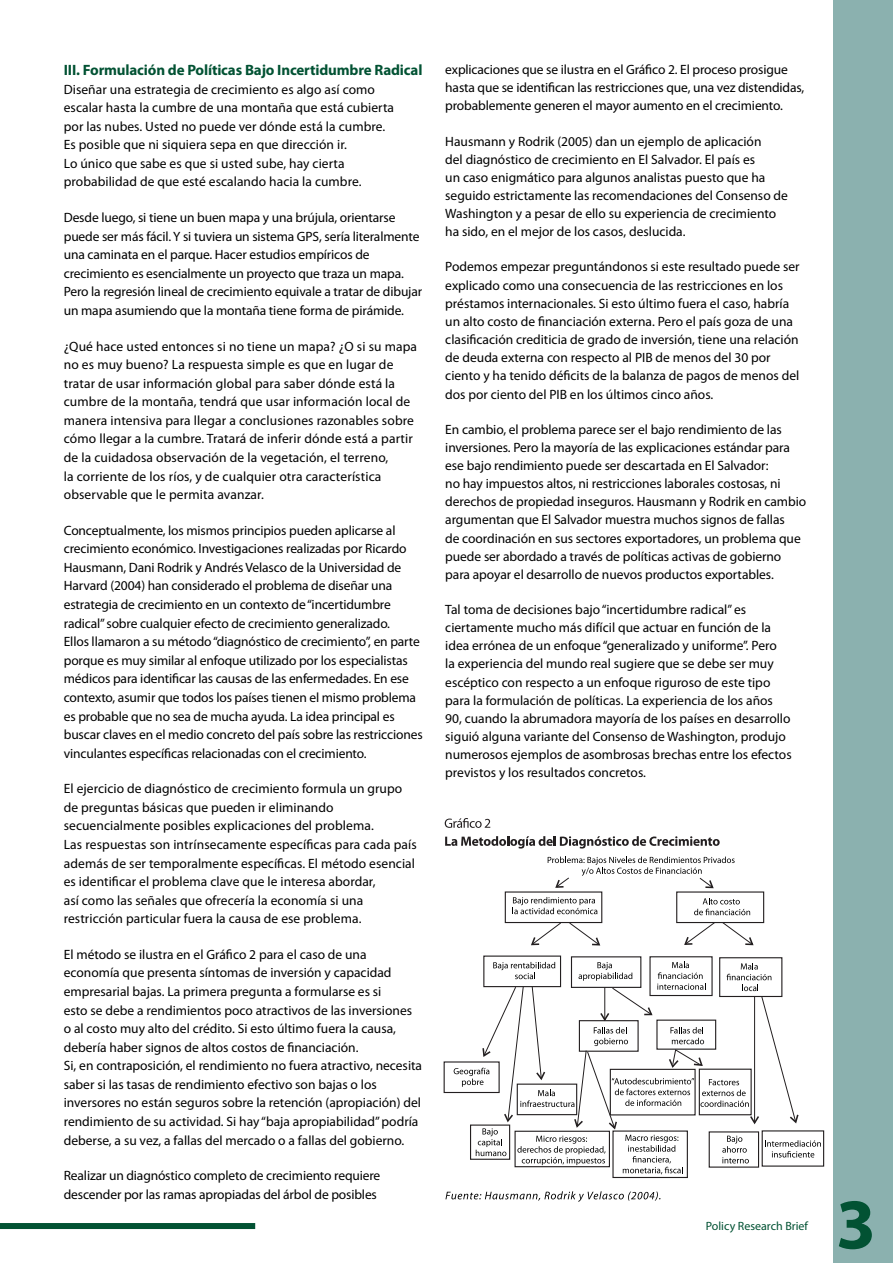
<style>
.page{position:relative;width:893px;height:1263px;background:#fff}
.page>*{position:absolute;margin:0;border:0;box-sizing:border-box;transform-origin:0 0}
.t1{font:700 72px "Myriad Pro";color:#025233}
.t2{font:700 15px "Myriad Pro";letter-spacing:-.01em;color:#025233}
.t3{font:13.5px/18.6px "Myriad Pro";color:#000}
.t4{font:12px "Myriad Pro";color:#025233}
</style>
<div class="page">
<div style="left:834px;top:0;width:59px;height:1263px;background:#8bb1af"></div>
<div style="left:0;top:1223px;width:255px;height:6px;background:#025233"></div>
<svg style="left:445px;top:818px;width:45px;height:10px"></svg>
<svg style="left:445px;top:836px;width:275px;height:12px"></svg>
<svg style="left:445px;top:1191px;width:215px;height:11px"></svg>
<svg style="left:444px;top:891px;width:380px;height:287px"></svg>
<svg style="left:530px;top:922px;width:32px;height:24px"></svg>
<svg style="left:568px;top:922px;width:33px;height:24px"></svg>
<svg style="left:683px;top:921px;width:72px;height:25px"></svg>
<svg style="left:548px;top:856px;width:187px;height:33px"></svg>
<svg style="left:512px;top:897px;width:85px;height:17px"></svg>
<svg style="left:694px;top:898px;width:56px;height:17px"></svg>
<svg style="left:454px;top:955px;width:367px;height:219px"></svg>
<p class="t2" style="left:64px;top:62px;width:360px">III. Formulación de Políticas Bajo Incertidumbre Radical</p>
<p class="t3" style="left:64px;top:80px;width:332px">Diseñar una estrategia de crecimiento es algo así como escalar hasta la cumbre de una montaña que está cubierta por las nubes. Usted no puede ver dónde está la cumbre.<br>Es posible que ni siquiera sepa en que dirección ir.<br>Lo único que sabe es que si usted sube, hay cierta probabilidad de que esté escalando hacia la cumbre.</p>
<p class="t3" style="left:64px;top:208px;width:360px">Desde luego, si tiene un buen mapa y una brújula, orientarse puede ser más fácil. Y si tuviera un sistema GPS, sería literalmente una caminata en el parque. Hacer estudios empíricos de crecimiento es esencialmente un proyecto que traza un mapa.<br>Pero la regresión lineal de crecimiento equivale a tratar de dibujar un mapa asumiendo que la montaña tiene forma de pirámide.</p>
<p class="t3" style="left:64px;top:337px;width:355px">¿Qué hace usted entonces si no tiene un mapa? ¿O si su mapa no es muy bueno? La respuesta simple es que en lugar de tratar de usar información global para saber dónde está la cumbre de la montaña, tendrá que usar información local de manera intensiva para llegar a conclusiones razonables sobre cómo llegar a la cumbre. Tratará de inferir dónde está a partir de la cuidadosa observación de la vegetación, el terreno,<br>la corriente de los ríos, y de cualquier otra característica observable que le permita avanzar.</p>
<p class="t3" style="left:64px;top:521px;width:360px">Conceptualmente, los mismos principios pueden aplicarse al crecimiento económico. Investigaciones realizadas por Ricardo Hausmann, Dani Rodrik y Andrés Velasco de la Universidad de Harvard (2004) han considerado el problema de diseñar una estrategia de crecimiento en un contexto de “incertidumbre radical” sobre cualquier efecto de crecimiento generalizado.<br>Ellos llamaron a su método “diagnóstico de crecimiento”, en parte porque es muy similar al enfoque utilizado por los especialistas médicos para identificar las causas de las enfermedades. En ese contexto, asumir que todos los países tienen el mismo problema es probable que no sea de mucha ayuda. La idea principal es buscar claves en el medio concreto del país sobre las restricciones vinculantes específicas relacionadas con el crecimiento.</p>
<p class="t3" style="left:64px;top:780px;width:355px">El ejercicio de diagnóstico de crecimiento formula un grupo de preguntas básicas que pueden ir eliminando secuencialmente posibles explicaciones del problema.<br>Las respuestas son intrínsecamente específicas para cada país además de ser temporalmente específicas. El método esencial es identificar el problema clave que le interesa abordar,<br>así como las señales que ofrecería la economía si una restricción particular fuera la causa de ese problema.</p>
<p class="t3" style="left:64px;top:945px;width:360px">El método se ilustra en el Gráfico 2 para el caso de una economía que presenta síntomas de inversión y capacidad empresarial bajas. La primera pregunta a formularse es si<br>esto se debe a rendimientos poco atractivos de las inversiones o al costo muy alto del crédito. Si esto último fuera la causa, debería haber signos de altos costos de financiación.<br>Si, en contraposición, el rendimiento no fuera atractivo, necesita saber si las tasas de rendimiento efectivo son bajas o los inversores no están seguros sobre la retención (apropiación) del rendimiento de su actividad. Si hay “baja apropiabilidad” podría deberse, a su vez, a fallas del mercado o a fallas del gobierno.</p>
<p class="t3" style="left:64px;top:1167px;width:318px">Realizar un diagnóstico completo de crecimiento requiere descender por las ramas apropiadas del árbol de posibles</p>
<p class="t3" style="left:445px;top:61px;width:360px;line-height:18.1px">explicaciones que se ilustra en el Gráfico 2. El proceso prosigue hasta que se identifican las restricciones que, una vez distendidas, probablemente generen el mayor aumento en el crecimiento.</p>
<p class="t3" style="left:445px;top:132px;width:344px;line-height:18.1px">Hausmann y Rodrik (2005) dan un ejemplo de aplicación<br>del diagnóstico de crecimiento en El Salvador. El país es<br>un caso enigmático para algunos analistas puesto que ha seguido estrictamente las recomendaciones del Consenso de Washington y a pesar de ello su experiencia de crecimiento ha sido, en el mejor de los casos, deslucida.</p>
<p class="t3" style="left:445px;top:258px;width:356px;line-height:18.1px">Podemos empezar preguntándonos si este resultado puede ser explicado como una consecuencia de las restricciones en los préstamos internacionales. Si esto último fuera el caso, habría un alto costo de financiación externa. Pero el país goza de una clasificación crediticia de grado de inversión, tiene una relación de deuda externa con respecto al PIB de menos del 30 por ciento y ha tenido déficits de la balanza de pagos de menos del dos por ciento del PIB en los últimos cinco años.</p>
<p class="t3" style="left:445px;top:420px;width:362px;line-height:18.1px">En cambio, el problema parece ser el bajo rendimiento de las inversiones. Pero la mayoría de las explicaciones estándar para ese bajo rendimiento puede ser descartada en El Salvador:<br>no hay impuestos altos, ni restricciones laborales costosas, ni derechos de propiedad inseguros. Hausmann y Rodrik en cambio argumentan que El Salvador muestra muchos signos de fallas<br>de coordinación en sus sectores exportadores, un problema que puede ser abordado a través de políticas activas de gobierno para apoyar el desarrollo de nuevos productos exportables.</p>
<p class="t3" style="left:445px;top:601px;width:348px;line-height:18.1px">Tal toma de decisiones bajo “incertidumbre radical” es ciertamente mucho más difícil que actuar en función de la idea errónea de un enfoque “generalizado y uniforme”. Pero<br>la experiencia del mundo real sugiere que se debe ser muy escéptico con respecto a un enfoque riguroso de este tipo para la formulación de políticas. La experiencia de los años 90, cuando la abrumadora mayoría de los países en desarrollo siguió alguna variante del Consenso de Washington, produjo numerosos ejemplos de asombrosas brechas entre los efectos previstos y los resultados concretos.</p>
<p class="t4" style="left:706px;top:1220px;width:104px">Policy Research Brief</p>
<h1 class="t1" style="left:836px;top:1184px;width:41px">3</h1>
</div>
